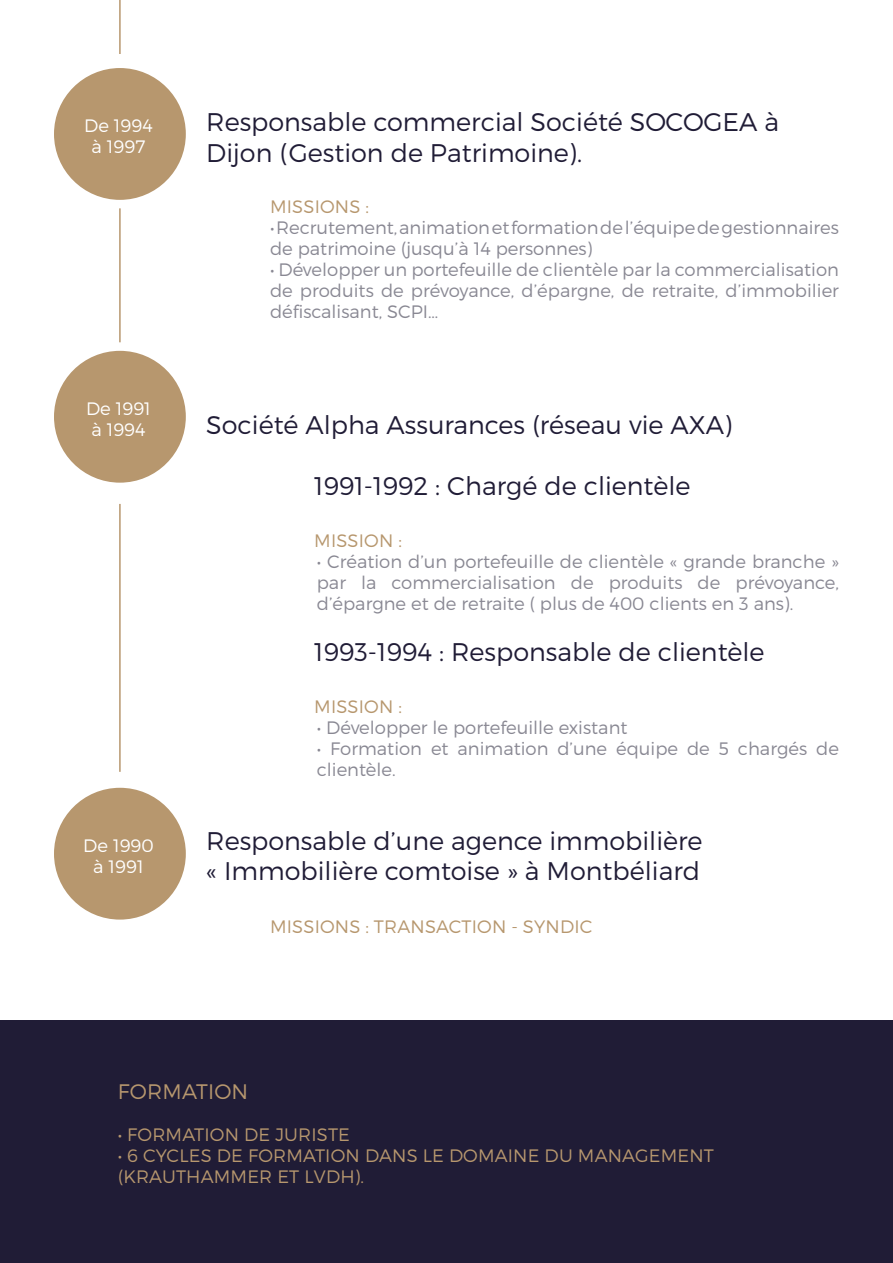
<style>
.page{position:relative;width:893px;height:1263px;background:#fff}
.page>*{position:absolute;margin:0;border:0;box-sizing:border-box;transform-origin:0 0}
.t1{font:300 25.5px/30.6px "Montserrat";color:#201c36}
.t2{font:300 21px "Montserrat";letter-spacing:.01em;color:#b7976e}
.t3{font:300 18px/21px "Montserrat";color:#898893}
.t4{font:300 18px/21px "Montserrat";letter-spacing:.01em;color:#b7976e}
.t5{font:300 18px/21.6px "Montserrat";color:#fff;text-align:center}
</style>
<div class="page">
<div style="left:54px;top:68px;width:132px;height:132px;background:#b7976e;border-radius:50%"></div>
<div style="left:54px;top:351px;width:132px;height:132px;background:#b7976e;border-radius:50%"></div>
<div style="left:54px;top:788px;width:132px;height:131px;background:#b7976e;border-radius:50%"></div>
<div style="left:0;top:1020px;width:893px;height:243px;background:#201c36"></div>
<hr style="left:119px;top:504px;width:2px;height:268px;background:#b7976e">
<hr style="left:119px;top:208px;width:2px;height:134px;background:#b7976e">
<hr style="left:119px;top:0;width:2px;height:54px;background:#b7976e">
<p class="t5" style="left:84px;top:115px;width:70px">De 1994 à 1997</p>
<h1 class="t1" style="left:206px;top:106px;width:574px">Responsable commercial Société SOCOGEA à<br>Dijon (Gestion de Patrimoine).</h1>
<p class="t4" style="left:270px;top:196px;width:100px">MISSIONS :</p>
<p class="t3" style="left:270px;top:217px;width:570px">• Recrutement, animation et formation de l’équipe de gestionnaires de patrimoine (jusqu’à 14 personnes)</p>
<p class="t3" style="left:270px;top:259px;width:570px;text-align:justify">• Développer un portefeuille de clientèle par la commercialisation de produits de prévoyance, d’épargne, de retraite, d’immobilier défiscalisant, SCPI…</p>
<p class="t5" style="left:86px;top:397px;width:66px;text-align:left">De 1991 à 1994</p>
<p class="t5" style="left:83px;top:834px;width:72px">De 1990 à 1991</p>
<h1 class="t1" style="left:206px;top:409px;width:527px">Société Alpha Assurances (réseau vie AXA)</h1>
<h1 class="t1" style="left:314px;top:471px;width:378px">1991-1992 : Chargé de clientèle</h1>
<p class="t4" style="left:314px;top:530px;width:89px">MISSION :</p>
<p class="t3" style="left:317px;top:551px;width:524px;text-align:justify">• Création d’un portefeuille de clientèle « grande branche » par la commercialisation de produits de prévoyance, d’épargne et de retraite ( plus de 400 clients en 3 ans).</p>
<h1 class="t1" style="left:314px;top:637px;width:452px">1993-1994 : Responsable de clientèle</h1>
<p class="t4" style="left:314px;top:696px;width:89px">MISSION :</p>
<p class="t3" style="left:317px;top:717px;width:312px">• Développer le portefeuille existant</p>
<p class="t3" style="left:317px;top:738px;width:524px">• Formation et animation d’une équipe de 5 chargés de clientèle.</p>
<h1 class="t1" style="left:206px;top:825px;width:498px">Responsable d’une agence immobilière « Immobilière comtoise » à Montbéliard</h1>
<p class="t4" style="left:270px;top:916px;width:324px">MISSIONS : TRANSACTION - SYNDIC</p>
<p class="t2" style="left:118px;top:1080px;width:132px">FORMATION</p>
<p class="t4" style="left:118px;top:1124px;width:234px">• FORMATION DE JURISTE</p>
<p class="t4" style="left:118px;top:1145px;width:598px">• 6 CYCLES DE FORMATION DANS LE DOMAINE DU MANAGEMENT (KRAUTHAMMER ET LVDH).</p>
</div>
